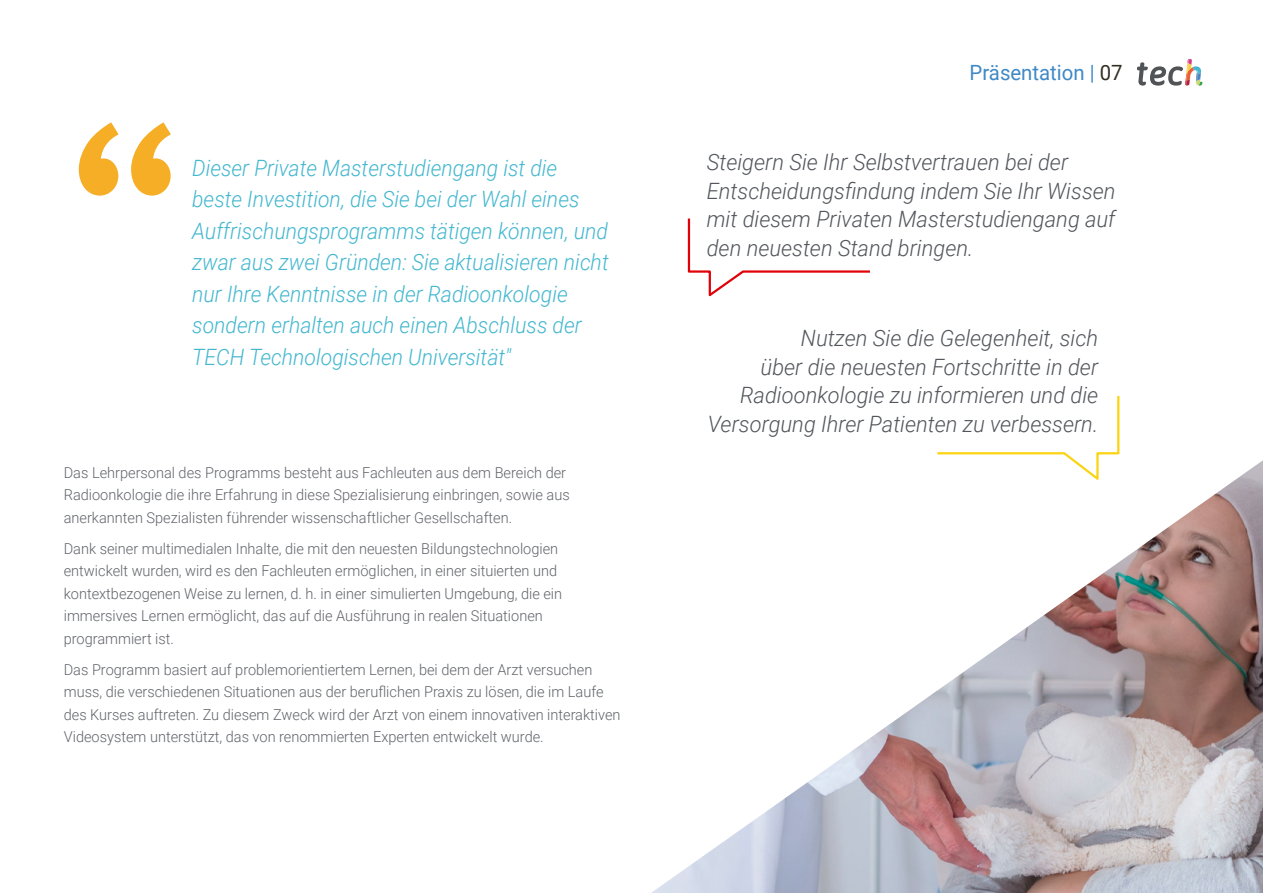
<style>
.page{position:relative;width:1263px;height:893px;background:#fff}
.page>*{position:absolute;margin:0;border:0;box-sizing:border-box;transform-origin:0 0}
.t1{font:italic 300 22.5px/28.5px "Roboto";color:#52555b;text-align:right}
.t2{font:italic 300 22.5px/31.5px "Roboto";color:#43b7cf;scale:.94 1}
.t3{font:21px "Roboto";color:#4089c5}
.t4{font:300 15px/22.5px "Roboto";color:#61646a}
.s1{color:#312e20}
</style>
<div class="page">
<svg style="left:79px;top:122px;width:92px;height:74px"></svg>
<svg style="left:937px;top:396px;width:183px;height:64px"></svg>
<svg style="left:687px;top:218px;width:183px;height:79px"></svg>
<img style="left:651px;top:460px;width:612px;height:433px">
<svg style="left:1137px;top:59px;width:65px;height:27px"></svg>
<p class="t2" style="left:192px;top:151px;width:445px">Dieser Private Masterstudiengang ist die beste Investition, die Sie bei der Wahl eines Auffrischungsprogramms tätigen können, und zwar aus zwei Gründen: Sie aktualisieren nicht nur Ihre Kenntnisse in der Radioonkologie sondern erhalten auch einen Abschluss der TECH Technologischen Universität"</p>
<p class="t4" style="left:64px;top:461px;width:507px">Das Lehrpersonal des Programms besteht aus Fachleuten aus dem Bereich der<br>Radioonkologie die ihre Erfahrung in diese Spezialisierung einbringen, sowie aus anerkannten Spezialisten führender wissenschaftlicher Gesellschaften.</p>
<p class="t4" style="left:64px;top:537px;width:500px">Dank seiner multimedialen Inhalte, die mit den neuesten Bildungstechnologien entwickelt wurden, wird es den Fachleuten ermöglichen, in einer situierten und kontextbezogenen Weise zu lernen, d. h. in einer simulierten Umgebung, die ein immersives Lernen ermöglicht, das auf die Ausführung in realen Situationen programmiert ist.</p>
<p class="t4" style="left:64px;top:658px;width:558px">Das Programm basiert auf problemorientiertem Lernen, bei dem der Arzt versuchen muss, die verschiedenen Situationen aus der beruflichen Praxis zu lösen, die im Laufe des Kurses auftreten. Zu diesem Zweck wird der Arzt von einem innovativen interaktiven Videosystem unterstützt, das von renommierten Experten entwickelt wurde.</p>
<h2 class="t3" style="left:969px;top:57px;width:155px">Präsentation | <span class="s1">07</span></h2>
<h1 class="t1" style="left:707px;top:147px;width:410px;text-align:left">Steigern Sie Ihr Selbstvertrauen bei der Entscheidungsfindung indem Sie Ihr Wissen mit diesem Privaten Masterstudiengang auf den neuesten Stand bringen.</h1>
<h1 class="t1" style="left:708px;top:323px;width:392px">Nutzen Sie die Gelegenheit, sich<br>über die neuesten Fortschritte in der Radioonkologie zu informieren und die Versorgung Ihrer Patienten zu verbessern.</h1>
</div>
